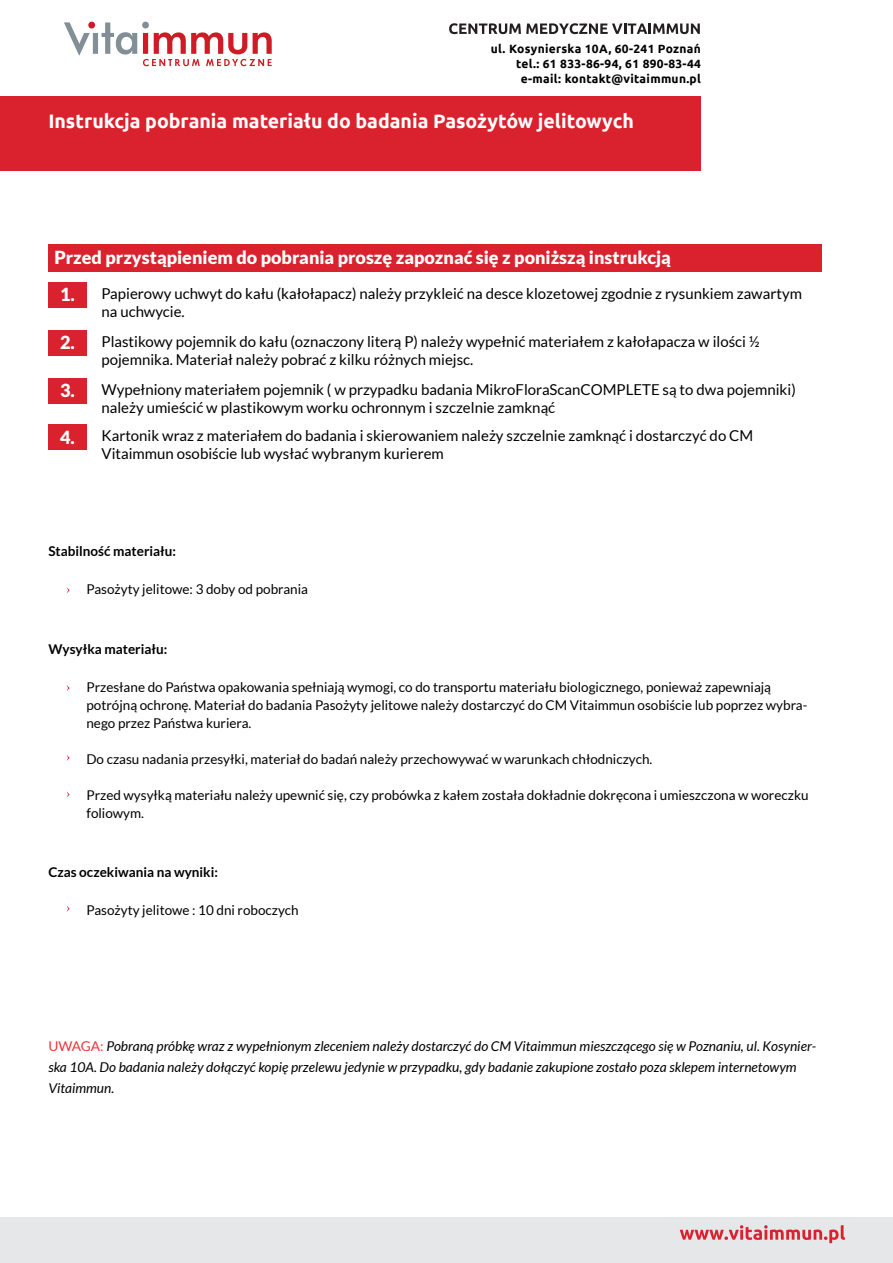
<style>
.page{position:relative;width:893px;height:1263px;background:#fff}
.page>*{position:absolute;margin:0;border:0;box-sizing:border-box;transform-origin:0 0}
.t1{font:700 19.5px "Ubuntu";color:#fff}
.t2{font:900 18px "Lato";color:#fff}
.t3{font:15px/18px "Lato";color:#000001}
.t4{font:13.5px/18px "Lato";color:#000001}
.t5{font:italic 13.5px/21px "Lato";color:#000001}
.t6{font:700 13.5px "Lato";color:#000001}
.t7{font:700 12px/15px "Ubuntu";letter-spacing:.025em;color:#000001;text-align:right}
.s1{font-weight:900;font-size:18px;color:#fff}
.s2{font-style:normal;color:#ea3637}
</style>
<div class="page">
<svg style="left:64px;top:22px;width:26px;height:34px"></svg>
<div style="left:93px;top:33px;width:5px;height:21px;background:#828f96"></div>
<svg style="left:102px;top:22px;width:35px;height:33px"></svg>
<div style="left:88px;top:22px;width:7px;height:7px;background:#ce1c27;border-radius:50%"></div>
<div style="left:142px;top:22px;width:7px;height:7px;background:#828f96;border-radius:50%"></div>
<svg style="left:143px;top:32px;width:129px;height:34px"></svg>
<div style="left:0;top:1217px;width:893px;height:46px;background:#e6e7e9"></div>
<svg style="left:680px;top:1225px;width:165px;height:18px"></svg>
<div style="left:48px;top:245px;width:774px;height:27px;background:#da222e"></div>
<div style="left:48px;top:282px;width:38px;height:25px;background:#da222e"></div>
<div style="left:48px;top:330px;width:38px;height:25px;background:#da222e"></div>
<div style="left:48px;top:378px;width:38px;height:25px;background:#da222e"></div>
<div style="left:48px;top:424px;width:38px;height:26px;background:#da222e"></div>
<div style="left:0;top:97px;width:701px;height:74px;background:#da222e"></div>
<svg style="left:67px;top:685px;width:3px;height:6px"></svg>
<svg style="left:67px;top:755px;width:3px;height:6px"></svg>
<svg style="left:449px;top:23px;width:251px;height:11px"></svg>
<p class="t7" style="left:491px;top:41px;width:212px">ul. Kosynierska 10A, 60-241 Poznań tel.: 61 833-86-94, 61 890-83-44 e-mail: kontakt@vitaimmun.pl</p>
<h1 class="t1" style="left:48px;top:109px;width:587px">Instrukcja pobrania materiału do badania Pasożytów jelitowych</h1>
<p class="t2" style="left:54px;top:247px;width:618px">Przed przystąpieniem do pobrania proszę zapoznać się z poniższą instrukcją</p>
<p class="t3" style="left:102px;top:284px;width:702px;text-indent:-41px"><span class="s1">1.</span> Papierowy uchwyt do kału (kałołapacz) należy przykleić na desce klozetowej zgodnie z rysunkiem zawartym na uchwycie.</p>
<p class="t3" style="left:102px;top:332px;width:660px;text-indent:-41px"><span class="s1">2.</span> Plastikowy pojemnik do kału (oznaczony literą P) należy wypełnić materiałem z kałołapacza w ilości ½ pojemnika. Materiał należy pobrać z kilku różnych miejsc.</p>
<p class="t3" style="left:102px;top:380px;width:696px;text-indent:-41px"><span class="s1">3.</span> Wypełniony materiałem pojemnik ( w przypadku badania MikroFloraScanCOMPLETE są to dwa pojemniki) należy umieścić w plastikowym worku ochronnym i szczelnie zamknąć</p>
<p class="t3" style="left:102px;top:427px;width:653px;text-indent:-41px"><span class="s1">4.</span> Kartonik wraz z materiałem do badania i skierowaniem należy szczelnie zamknąć i dostarczyć do CM<br>Vitaimmun osobiście lub wysłać wybranym kurierem</p>
<p class="t6" style="left:48px;top:543px;width:129px">Stabilność materiału:</p>
<p class="t4" style="left:86px;top:580px;width:223px">Pasożyty jelitowe: 3 doby od pobrania</p>
<p class="t6" style="left:48px;top:641px;width:121px">Wysyłka materiału:</p>
<p class="t4" style="left:86px;top:678px;width:722px">Przesłane do Państwa opakowania spełniają wymogi, co do transportu materiału biologicznego, ponieważ zapewniają potrójną ochronę. Materiał do badania Pasożyty jelitowe należy dostarczyć do CM Vitaimmun osobiście lub poprzez wybra&shy;nego przez Państwa kuriera.</p>
<p class="t4" style="left:86px;top:750px;width:567px">Do czasu nadania przesyłki, materiał do badań należy przechowywać w warunkach chłodniczych.</p>
<p class="t4" style="left:86px;top:786px;width:724px">Przed wysyłką materiału należy upewnić się, czy probówka z kałem została dokładnie dokręcona i umieszczona w woreczku foliowym.</p>
<p class="t6" style="left:48px;top:864px;width:171px">Czas oczekiwania na wyniki:</p>
<p class="t4" style="left:86px;top:901px;width:214px">Pasożyty jelitowe : 10 dni roboczych</p>
<p class="t5" style="left:48px;top:1036px;width:769px"><span class="s2">UWAGA:</span> Pobraną próbkę wraz z wypełnionym zleceniem należy dostarczyć do CM Vitaimmun mieszczącego się w Poznaniu, ul. Kosynier&shy;ska 10A. Do badania należy dołączyć kopię przelewu jedynie w przypadku, gdy badanie zakupione zostało poza sklepem internetowym<br>Vitaimmun.</p>
</div>
